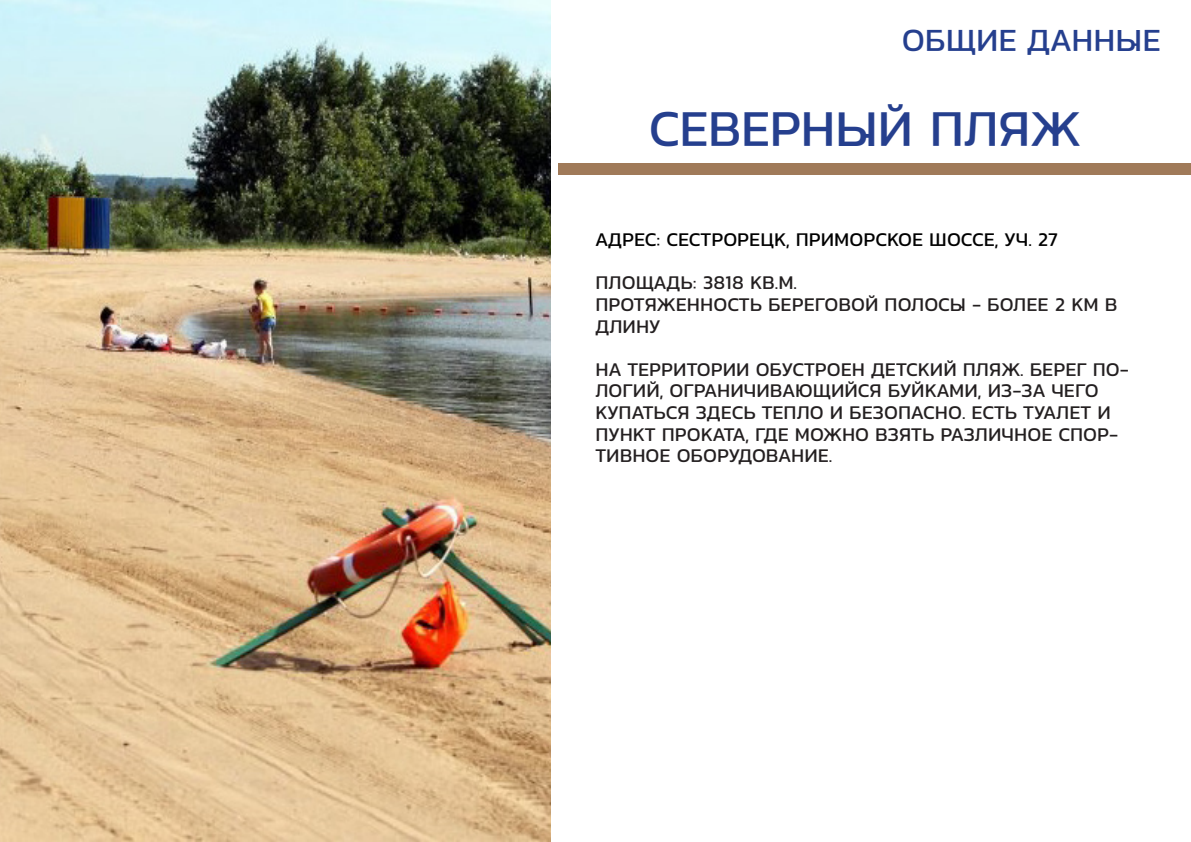
<style>
.page{position:relative;width:1191px;height:842px;background:#fff}
.page>*{position:absolute;margin:0;border:0;box-sizing:border-box;transform-origin:0 0}
.t1{font:48px "Kanit Cyrillic";letter-spacing:-.015em;color:#253f8e}
.t2{font:30px "Kanit Cyrillic";color:#253f8e}
.t3{font:18px/21.6px "Kanit Cyrillic";color:#231f20}
.t4{font:18px "Kanit Cyrillic";color:#000}
</style>
<div class="page">
<img style="left:0;top:0;width:551px;height:842px">
<div style="left:558px;top:163px;width:633px;height:12px;background:#a07a59"></div>
<p class="t2" style="left:901px;top:25px;width:261px">ОБЩИЕ ДАННЫЕ</p>
<p class="t1" style="left:649px;top:104px;width:434px">СЕВЕРНЫЙ ПЛЯЖ</p>
<p class="t4" style="left:595px;top:230px;width:464px">АДРЕС: СЕСТРОРЕЦК, ПРИМОРСКОЕ ШОССЕ, УЧ. 27</p>
<p class="t3" style="left:595px;top:273px;width:203px">ПЛОЩАДЬ: 3818 КВ.М.</p>
<p class="t3" style="left:595px;top:295px;width:523px">ПРОТЯЖЕННОСТЬ БЕРЕГОВОЙ ПОЛОСЫ - БОЛЕЕ 2 КМ В<br>ДЛИНУ</p>
<p class="t3" style="left:595px;top:359px;width:535px">НА ТЕРРИТОРИИ ОБУСТРОЕН ДЕТСКИЙ ПЛЯЖ. БЕРЕГ ПО-ЛОГИЙ, ОГРАНИЧИВАЮЩИЙСЯ БУЙКАМИ, ИЗ-ЗА ЧЕГО КУПАТЬСЯ ЗДЕСЬ ТЕПЛО И БЕЗОПАСНО. ЕСТЬ ТУАЛЕТ И ПУНКТ ПРОКАТА, ГДЕ МОЖНО ВЗЯТЬ РАЗЛИЧНОЕ СПОР-ТИВНОЕ ОБОРУДОВАНИЕ.</p>
</div>
